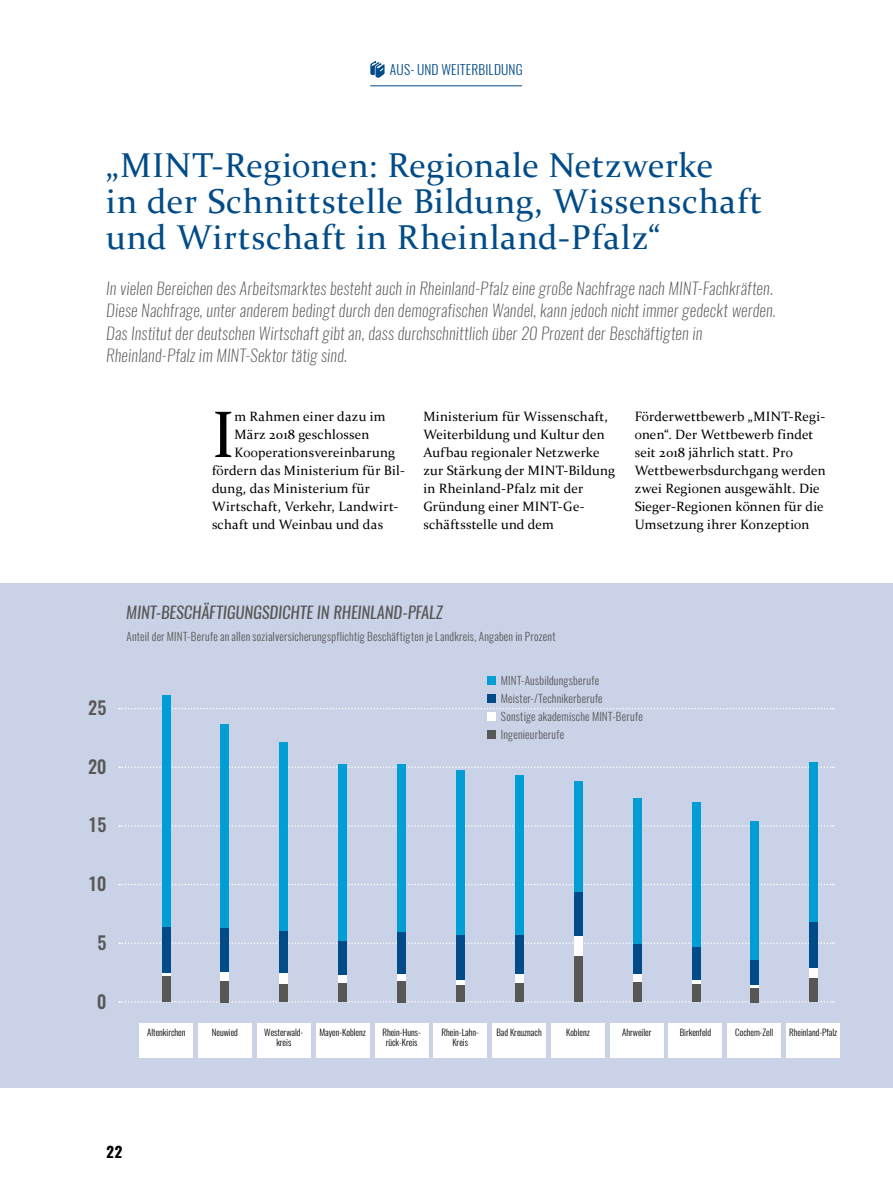
<style>
.page{position:relative;width:893px;height:1191px;background:#fff}
.page>*{position:absolute;margin:0;border:0;box-sizing:border-box;transform-origin:0 0}
.t1{font:66.15px "Constantia";color:#000}
.t2{font:34.5px/36px "Constantia";letter-spacing:.025em;color:#004b88}
.t3{font:500 18px "Oswald";color:#575756}
.t4{font:italic 200 16.5px/22.5px "Oswald";letter-spacing:.02em;color:#575756}
.t5{font:italic 16.5px "Oswald";color:#575756}
.t6{font:700 15px "Oswald";color:#000}
.t7{font:13.5px/18px "Constantia";letter-spacing:.015em;color:#000}
.t8{font:300 13.5px "Oswald";letter-spacing:.01em;color:#004b88}
.t9{font:300 11.25px/18px "Oswald";letter-spacing:.02em;color:#575756}
.t10{font:300 9px/10.8px "Oswald";color:#000;text-align:center}
</style>
<div class="page">
<hr style="left:370px;top:85px;width:152px;height:1px;background:#004b88">
<svg style="left:370px;top:61px;width:15px;height:17px"></svg>
<div style="left:0;top:583px;width:893px;height:504px;background:#cad2e7"></div>
<div style="left:139px;top:1023px;width:54px;height:34px;background:#fff"></div>
<svg style="left:119px;top:1001px;width:715px;height:1px"></svg>
<svg style="left:119px;top:942px;width:715px;height:2px"></svg>
<svg style="left:119px;top:883px;width:715px;height:2px"></svg>
<svg style="left:119px;top:825px;width:715px;height:1px"></svg>
<svg style="left:119px;top:766px;width:715px;height:2px"></svg>
<svg style="left:119px;top:708px;width:715px;height:1px"></svg>
<div style="left:162px;top:695px;width:8px;height:232px;background:#009ed4"></div>
<div style="left:162px;top:927px;width:8px;height:45px;background:#004b88"></div>
<svg style="left:162px;top:972px;width:8px;height:4px"></svg>
<div style="left:162px;top:976px;width:8px;height:26px;background:#575756"></div>
<div style="left:221px;top:725px;width:8px;height:203px;background:#009ed4"></div>
<div style="left:221px;top:928px;width:8px;height:44px;background:#004b88"></div>
<div style="left:221px;top:972px;width:8px;height:9px;background:#fff"></div>
<div style="left:221px;top:981px;width:8px;height:21px;background:#575756"></div>
<div style="left:280px;top:742px;width:8px;height:189px;background:#009ed4"></div>
<div style="left:280px;top:931px;width:8px;height:41px;background:#004b88"></div>
<div style="left:280px;top:972px;width:8px;height:12px;background:#fff"></div>
<div style="left:280px;top:984px;width:8px;height:18px;background:#575756"></div>
<div style="left:338px;top:765px;width:9px;height:176px;background:#009ed4"></div>
<div style="left:338px;top:941px;width:9px;height:34px;background:#004b88"></div>
<div style="left:338px;top:975px;width:9px;height:8px;background:#fff"></div>
<div style="left:338px;top:983px;width:9px;height:19px;background:#575756"></div>
<div style="left:397px;top:765px;width:9px;height:168px;background:#009ed4"></div>
<div style="left:397px;top:933px;width:9px;height:41px;background:#004b88"></div>
<div style="left:397px;top:974px;width:9px;height:7px;background:#fff"></div>
<div style="left:397px;top:981px;width:9px;height:21px;background:#575756"></div>
<div style="left:456px;top:770px;width:9px;height:165px;background:#009ed4"></div>
<div style="left:456px;top:935px;width:9px;height:45px;background:#004b88"></div>
<div style="left:456px;top:980px;width:9px;height:5px;background:#fff"></div>
<div style="left:456px;top:985px;width:9px;height:17px;background:#575756"></div>
<div style="left:515px;top:775px;width:9px;height:160px;background:#009ed4"></div>
<div style="left:515px;top:935px;width:9px;height:39px;background:#004b88"></div>
<div style="left:515px;top:974px;width:9px;height:9px;background:#fff"></div>
<div style="left:515px;top:983px;width:9px;height:19px;background:#575756"></div>
<div style="left:574px;top:781px;width:8px;height:110px;background:#009ed4"></div>
<div style="left:574px;top:891px;width:8px;height:45px;background:#004b88"></div>
<div style="left:574px;top:936px;width:8px;height:20px;background:#fff"></div>
<div style="left:574px;top:956px;width:8px;height:46px;background:#575756"></div>
<div style="left:633px;top:797px;width:8px;height:147px;background:#009ed4"></div>
<div style="left:633px;top:944px;width:8px;height:30px;background:#004b88"></div>
<div style="left:633px;top:974px;width:8px;height:8px;background:#fff"></div>
<div style="left:633px;top:982px;width:8px;height:20px;background:#575756"></div>
<div style="left:692px;top:802px;width:8px;height:145px;background:#009ed4"></div>
<div style="left:692px;top:947px;width:8px;height:33px;background:#004b88"></div>
<svg style="left:692px;top:980px;width:8px;height:4px"></svg>
<div style="left:692px;top:984px;width:8px;height:18px;background:#575756"></div>
<div style="left:751px;top:821px;width:8px;height:139px;background:#009ed4"></div>
<div style="left:751px;top:960px;width:8px;height:25px;background:#004b88"></div>
<svg style="left:751px;top:985px;width:8px;height:3px"></svg>
<div style="left:751px;top:988px;width:8px;height:14px;background:#575756"></div>
<div style="left:809px;top:762px;width:9px;height:160px;background:#009ed4"></div>
<div style="left:809px;top:922px;width:9px;height:46px;background:#004b88"></div>
<div style="left:809px;top:968px;width:9px;height:10px;background:#fff"></div>
<div style="left:809px;top:978px;width:9px;height:24px;background:#575756"></div>
<div style="left:487px;top:676px;width:9px;height:9px;background:#009ed4"></div>
<div style="left:487px;top:694px;width:9px;height:9px;background:#004b88"></div>
<div style="left:487px;top:712px;width:9px;height:9px;background:#fff"></div>
<div style="left:487px;top:730px;width:9px;height:9px;background:#575756"></div>
<div style="left:198px;top:1023px;width:54px;height:34px;background:#fff"></div>
<div style="left:257px;top:1023px;width:54px;height:34px;background:#fff"></div>
<div style="left:316px;top:1023px;width:53px;height:34px;background:#fff"></div>
<div style="left:375px;top:1023px;width:53px;height:34px;background:#fff"></div>
<div style="left:433px;top:1023px;width:54px;height:34px;background:#fff"></div>
<div style="left:492px;top:1023px;width:54px;height:34px;background:#fff"></div>
<div style="left:551px;top:1023px;width:54px;height:34px;background:#fff"></div>
<div style="left:610px;top:1023px;width:54px;height:34px;background:#fff"></div>
<div style="left:669px;top:1023px;width:53px;height:34px;background:#fff"></div>
<div style="left:727px;top:1023px;width:54px;height:34px;background:#fff"></div>
<div style="left:786px;top:1023px;width:54px;height:34px;background:#fff"></div>
<p class="t8" style="left:390px;top:60px;width:134px">AUS- UND WEITERBILDUNG</p>
<h2 class="t2" style="left:106px;top:145px;width:657px">„MINT-Regionen: Regionale Netzwerke<br>in der Schnittstelle Bildung, Wissenschaft und Wirtschaft in Rheinland-Pfalz“</h2>
<p class="t4" style="left:106px;top:277px;width:671px">In vielen Bereichen des Arbeitsmarktes besteht auch in Rheinland-Pfalz eine große Nachfrage nach MINT-Fachkräften.<br>Diese Nachfrage, unter anderem bedingt durch den demografischen Wandel, kann jedoch nicht immer gedeckt werden.<br>Das Institut der deutschen Wirtschaft gibt an, dass durchschnittlich über 20 Prozent der Beschäftigten in Rheinland-Pfalz im MINT-Sektor tätig sind.</p>
<h1 class="t1" style="left:212px;top:389px;width:24px">I</h1>
<p class="t7" style="left:234px;top:407px;width:153px">m Rahmen einer dazu im</p>
<p class="t7" style="left:234px;top:425px;width:136px">März 2018 geschlossen</p>
<p class="t7" style="left:234px;top:443px;width:162px">Kooperationsvereinbarung</p>
<p class="t7" style="left:212px;top:461px;width:194px">fördern das Ministerium für Bil-</p>
<p class="t7" style="left:212px;top:479px;width:159px">dung, das Ministerium für</p>
<p class="t7" style="left:212px;top:497px;width:188px">Wirtschaft, Verkehr, Landwirt-</p>
<p class="t7" style="left:212px;top:515px;width:173px">schaft und Weinbau und das</p>
<p class="t7" style="left:423px;top:407px;width:193px">Ministerium für Wissenschaft,<br>Weiterbildung und Kultur den<br>Aufbau regionaler Netzwerke zur Stärkung der MINT-Bildung in Rheinland-Pfalz mit der<br>Gründung einer MINT-Ge&shy;schäftsstelle und dem</p>
<p class="t7" style="left:635px;top:407px;width:192px">Förderwettbewerb „MINT-Regi&shy;onen“. Der Wettbewerb findet seit 2018 jährlich statt. Pro<br>Wettbewerbsdurchgang werden zwei Regionen ausgewählt. Die<br>Sieger-Regionen können für die<br>Umsetzung ihrer Konzeption</p>
<h3 class="t3" style="left:88px;top:695px;width:19px">25</h3>
<h3 class="t3" style="left:88px;top:754px;width:20px">20</h3>
<h3 class="t3" style="left:88px;top:812px;width:19px">15</h3>
<h3 class="t3" style="left:88px;top:871px;width:20px">10</h3>
<h3 class="t3" style="left:97px;top:930px;width:10px">5</h3>
<h3 class="t3" style="left:97px;top:988px;width:11px">0</h3>
<p class="t5" style="left:126px;top:601px;width:318px">MINT-BESCHÄFTIGUNGSDICHTE IN RHEINLAND-PFALZ</p>
<p class="t9" style="left:126px;top:628px;width:431px">Anteil der MINT-Berufe an allen sozialversicherungspflichtig Beschäftigten je Landkreis, Angaben in Prozent</p>
<p class="t9" style="left:501px;top:671px;width:144px">MINT-Ausbildungsberufe<br>Meister-/Technikerberufe<br>Sonstige akademische MINT-Berufe<br>Ingenieurberufe</p>
<p class="t10" style="left:147px;top:1026px;width:40px">Altenkirchen</p>
<p class="t10" style="left:212px;top:1026px;width:28px">Neuwied</p>
<p class="t10" style="left:264px;top:1026px;width:40px">Westerwald&shy;kreis</p>
<p class="t10" style="left:319px;top:1026px;width:48px">Mayen-Koblenz</p>
<p class="t10" style="left:382px;top:1026px;width:40px">Rhein-Huns&shy;rück-Kreis</p>
<p class="t10" style="left:442px;top:1026px;width:39px">Rhein-Lahn-<br>Kreis</p>
<p class="t10" style="left:496px;top:1026px;width:47px">Bad Kreuznach</p>
<p class="t10" style="left:566px;top:1026px;width:25px">Koblenz</p>
<p class="t10" style="left:622px;top:1026px;width:31px">Ahrweiler</p>
<p class="t10" style="left:680px;top:1026px;width:33px">Birkenfeld</p>
<p class="t10" style="left:735px;top:1026px;width:40px">Cochem-Zell</p>
<p class="t10" style="left:789px;top:1026px;width:50px">Rheinland-Pfalz</p>
<p class="t6" style="left:106px;top:1141px;width:18px">22</p>
</div>
